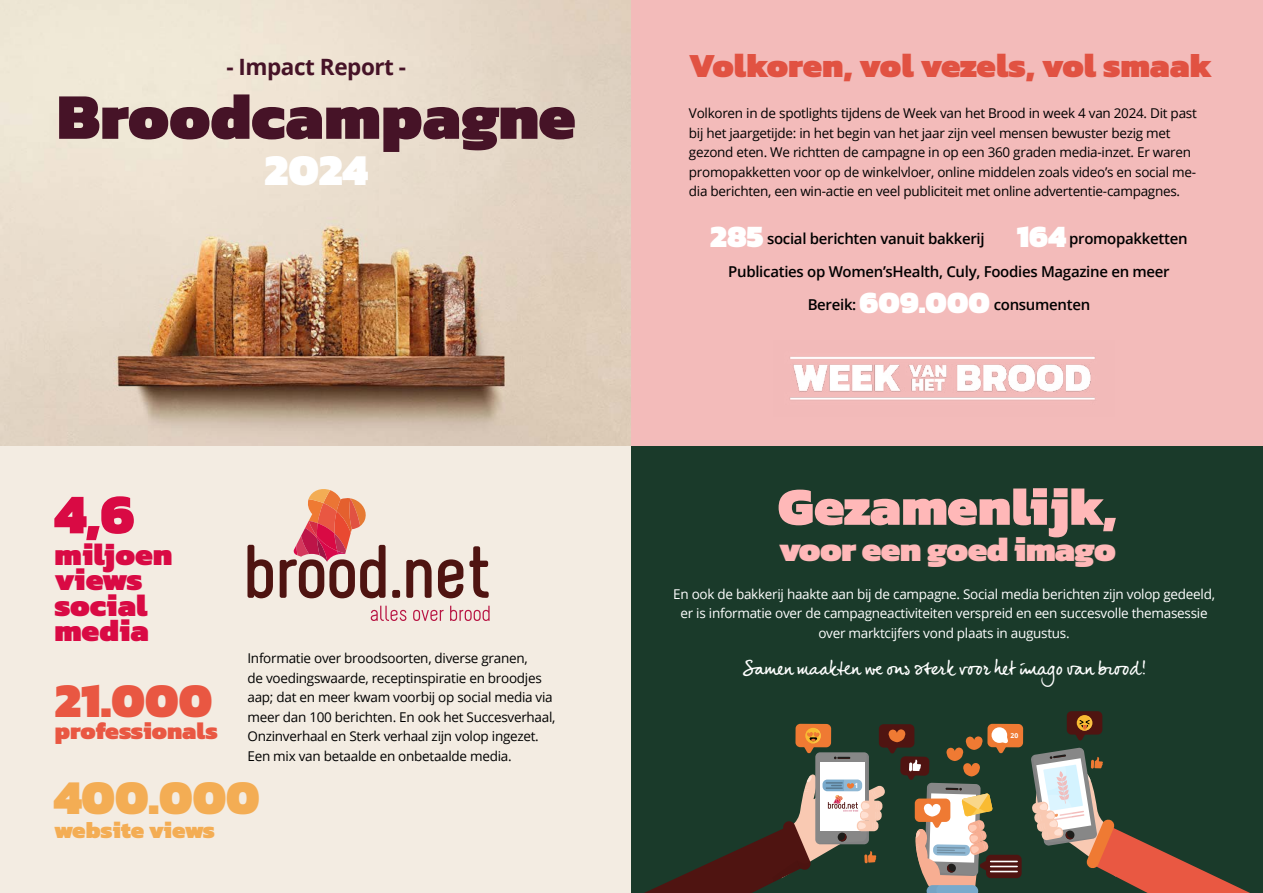
<style>
.page{position:relative;width:1263px;height:893px;background:#fff}
.page>*{position:absolute;margin:0;border:0;box-sizing:border-box;transform-origin:0 0}
.t1{font:900 65.85px "Kanit";color:#461327}
.t2{font:900 56.55px "Kanit";color:#d90a44}
.t3{font:900 53.85px "Kanit";color:#ffb8b8}
.t4{font:900 49.35px "Kanit";color:#f3ad54}
.t5{font:900 49.35px "Kanit";color:#e95742}
.t6{font:900 44.85px "Kanit";color:#fff}
.t7{font:900 34.8px "Kanit";letter-spacing:-.02em;color:#ffb8b8}
.t8{font:900 34.2px "Kanit";color:#e15242}
.t9{font:900 31.5px/25.5px "Kanit";color:#d90a44}
.t10{font:900 24.45px "Kanit";color:#e95742}
.t11{font:900 23.7px "Kanit";color:#f3ad54}
.t12{font:700 22.5px "Open Sans";letter-spacing:-.02em;color:#461327}
.t13{font:18px "dear Joe 3 dear Joe 3";letter-spacing:-.04em;color:#fff}
.t14{font:600 15px "Open Sans";letter-spacing:-.02em;color:#000}
.t15{font:13.5px/19.5px "Open Sans";letter-spacing:-.02em;color:#000}
.t16{font:13.5px/19.5px "Open Sans";letter-spacing:-.02em;color:#fff;text-align:center}
.t17{font:700 6.75px "Open Sans";color:#fff}
.s1{font-family:"Kanit";font-weight:900;font-size:31.5px;color:#fff}
</style>
<div class="page">
<img style="left:0;top:0;width:631px;height:446px">
<div style="left:631px;top:0;width:632px;height:446px;background:#f3bbba"></div>
<div style="left:0;top:446px;width:631px;height:447px;background:#f3ece2"></div>
<div style="left:631px;top:446px;width:632px;height:447px;background:#1a3a2a"></div>
<div style="left:879px;top:724px;width:35px;height:24px;background:#4f1411;border-radius:5px"></div>
<div style="left:795px;top:724px;width:36px;height:23px;background:#ef7a33;border-radius:5px"></div>
<div style="left:987px;top:724px;width:36px;height:23px;background:#ef7a33;border-radius:5px"></div>
<div style="left:1067px;top:711px;width:35px;height:24px;background:#4f1411;border-radius:5px"></div>
<svg style="left:1070px;top:715px;width:22px;height:26px"></svg>
<div style="left:986px;top:855px;width:36px;height:23px;background:#4f1411;border-radius:5px"></div>
<svg style="left:1031px;top:747px;width:219px;height:146px"></svg>
<svg style="left:644px;top:728px;width:373px;height:165px"></svg>
<svg style="left:247px;top:545px;width:26px;height:53px"></svg>
<div style="left:392px;top:590px;width:8px;height:8px;background:#4f1411;border-radius:2px"></div>
<svg style="left:406px;top:559px;width:26px;height:39px"></svg>
<svg style="left:438px;top:559px;width:25px;height:39px"></svg>
<svg style="left:469px;top:546px;width:20px;height:52px"></svg>
<svg style="left:280px;top:489px;width:105px;height:109px"></svg>
<svg style="left:371px;top:606px;width:35px;height:15px"></svg>
<svg style="left:413px;top:610px;width:31px;height:11px"></svg>
<svg style="left:450px;top:606px;width:40px;height:15px"></svg>
<img style="left:790px;top:356px;width:305px;height:44px">
<h3 class="t12" style="left:226px;top:51px;width:181px">- Impact Report -</h3>
<h3 class="t8" style="left:689px;top:37px;width:525px">Volkoren, vol vezels, vol smaak</h3>
<p class="t15" style="left:689px;top:103px;width:509px">Volkoren in de spotlights tijdens de Week van het Brood in week 4 van 2024. Dit past bij het jaargetijde: in het begin van het jaar zijn veel mensen bewuster bezig met gezond eten. We richtten de campagne in op een 360 graden media-inzet. Er waren promopakketten voor op de winkelvloer, online middelen zoals video’s en social me&shy;dia berichten, een win-actie en veel publiciteit met online advertentie-campagnes.</p>
<p class="t14" style="left:710px;top:229px;width:276px"><span class="s1">285</span> social berichten vanuit bakkerij</p>
<p class="t14" style="left:1017px;top:229px;width:172px"><span class="s1">164</span> promopakketten</p>
<p class="t14" style="left:728px;top:262px;width:443px">Publicaties op Women’sHealth, Culy, Foodies Magazine en meer</p>
<p class="t14" style="left:808px;top:295px;width:284px">Bereik: <span class="s1">609.000</span> consumenten</p>
<h1 class="t1" style="left:57px;top:61px;width:520px">Broodcampagne</h1>
<h3 class="t6" style="left:265px;top:133px;width:105px">2024</h3>
<h2 class="t2" style="left:55px;top:467px;width:82px">4,6</h2>
<h3 class="t9" style="left:55px;top:540px;width:120px">miljoen views social media</h3>
<p class="t15" style="left:247px;top:648px;width:310px">Informatie over broodsoorten, diverse granen,<br>de voedingswaarde, receptinspiratie en broodjes aap; dat en meer kwam voorbij op social media via meer dan 100 berichten. En ook het Succesverhaal, Onzinverhaal en Sterk verhaal zijn volop ingezet.<br>Een mix van betaalde en onbetaalde media.</p>
<h3 class="t5" style="left:55px;top:659px;width:159px">21.000</h3>
<h3 class="t10" style="left:55px;top:710px;width:164px">professionals</h3>
<h3 class="t4" style="left:54px;top:756px;width:207px">400.000</h3>
<h3 class="t11" style="left:54px;top:810px;width:162px">website views</h3>
<h3 class="t3" style="left:778px;top:462px;width:340px">Gezamenlijk,</h3>
<h3 class="t7" style="left:779px;top:520px;width:339px">voor een goed imago</h3>
<p class="t16" style="left:673px;top:584px;width:543px">En ook de bakkerij haakte aan bij de campagne. Social media berichten zijn volop gedeeld, er is informatie over de campagneactiviteiten verspreid en een succesvolle themasessie over marktcijfers vond plaats in augustus.</p>
<h3 class="t13" style="left:742px;top:657px;width:405px">Samen maakten we ons sterk voor het imago van brood!</h3>
<p class="t17" style="left:855px;top:781px;width:5px">1</p>
<p class="t17" style="left:1010px;top:731px;width:9px">20</p>
</div>
